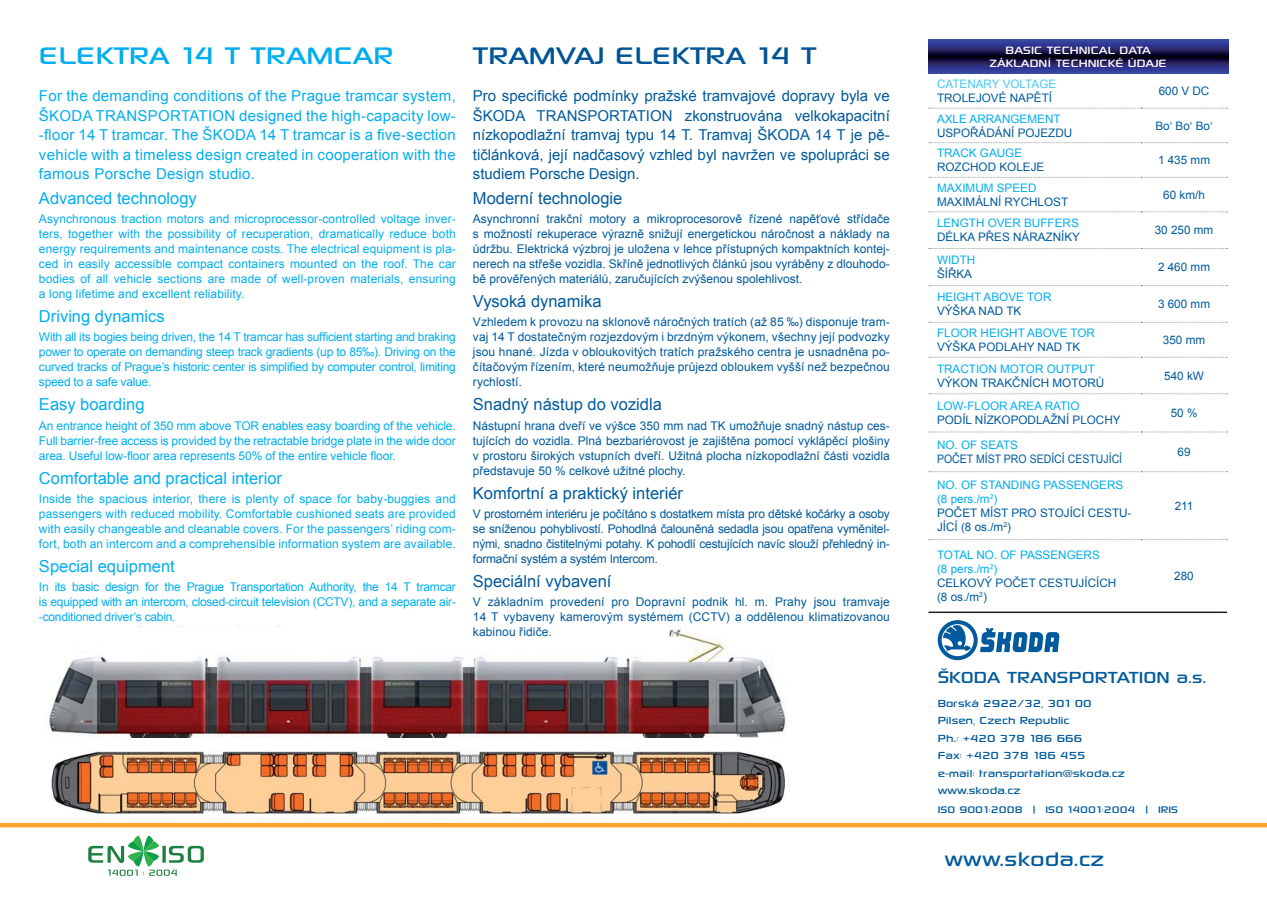
<style>
.page{position:relative;width:1267px;height:897px;background:#fff}
.page>*{position:absolute;margin:0;border:0;box-sizing:border-box;transform-origin:0 0}
.t1{font:33.9px "Sony Sketch EF";color:#00aeef}
.t2{font:33.9px "Sony Sketch EF";color:#005596}
.t3{font:27.9px "Sony Sketch EF";color:#005a9c}
.t4{font:22.65px "Sony Sketch EF";color:#005a9c}
.t5{font:16.5px "Arial";color:#005a9c}
.t6{font:16.5px "Arial";color:#00aeef}
.t7{font:15px/19.5px "Arial";letter-spacing:.02em;color:#00aeef;text-align:justify}
.t8{font:15px/19.5px "Arial";color:#005a9c;text-align:justify}
.t9{font:15px/13.5px "Sony Sketch EF";color:#fff;text-align:center}
.t10{font:14.55px/17.4px "Sony Sketch EF";color:#005a9c}
.t11{font:13.5px "Sony Sketch EF";color:#005a9c}
.t12{font:12px/15px "Arial";letter-spacing:-.01em;color:#00aeef;text-align:justify}
.t13{font:12px/15px "Arial";color:#005a9c;text-align:justify}
.t14{font:11.7px/14.1px "Arial";color:#005a9c}
.t15{font:11.7px "Arial";color:#00aeef}
.t16{font:11.7px "Arial";color:#005a9c;scale:.9 1}
.t17{font:11.7px "Arial";color:#44c8f5}
.s1{color:#00aeef}
</style>
<div class="page">
<img style="left:48px;top:625px;width:739px;height:113px">
<img style="left:51px;top:750px;width:734px;height:69px">
<svg style="left:937px;top:620px;width:122px;height:40px"></svg>
<svg style="left:928px;top:108px;width:299px;height:1px"></svg>
<svg style="left:928px;top:142px;width:299px;height:1px"></svg>
<svg style="left:928px;top:177px;width:299px;height:1px"></svg>
<svg style="left:928px;top:211px;width:299px;height:1px"></svg>
<svg style="left:928px;top:248px;width:299px;height:1px"></svg>
<svg style="left:928px;top:285px;width:299px;height:1px"></svg>
<svg style="left:928px;top:322px;width:299px;height:1px"></svg>
<svg style="left:928px;top:357px;width:299px;height:1px"></svg>
<svg style="left:928px;top:393px;width:299px;height:1px"></svg>
<svg style="left:928px;top:431px;width:299px;height:1px"></svg>
<svg style="left:928px;top:471px;width:299px;height:1px"></svg>
<svg style="left:928px;top:539px;width:299px;height:1px"></svg>
<hr style="left:928px;top:611px;width:298px;height:2px;background:#231f20">
<svg style="left:928px;top:39px;width:299px;height:35px;background:#25286b"></svg>
<div style="left:0;top:822px;width:1266px;height:5px;background:#faa330"></div>
<svg style="left:88px;top:835px;width:116px;height:40px"></svg>
<h1 class="t1" style="left:39px;top:36px;width:356px">ELEKTRA 14 T TRAMCAR</h1>
<p class="t7" style="left:39px;top:86px;width:418px">For the demanding conditions of the Prague tramcar system, ŠKODA TRANSPORTATION designed the high-capacity low--floor 14 T tramcar. The ŠKODA 14 T tramcar is a five-section vehicle with a timeless design created in cooperation with the famous Porsche Design studio.</p>
<h3 class="t6" style="left:39px;top:188px;width:159px">Advanced technology</h3>
<p class="t12" style="left:39px;top:211px;width:418px">Asynchronous traction motors and microprocessor-controlled voltage inver&shy;ters, together with the possibility of recuperation, dramatically reduce both energy requirements and maintenance costs. The electrical equipment is pla&shy;ced in easily accessible compact containers mounted on the roof. The car bodies of all vehicle sections are made of well-proven materials, ensuring a long lifetime and excellent reliability.</p>
<h3 class="t6" style="left:39px;top:307px;width:127px">Driving dynamics</h3>
<p class="t12" style="left:39px;top:329px;width:418px">With all its bogies being driven, the 14 T tramcar has sufficient starting and braking power to operate on demanding steep track gradients (up to 85‰). Driving on the curved tracks of Prague’s historic center is simplified by computer control, limiting speed to a safe value.</p>
<h3 class="t6" style="left:39px;top:395px;width:107px">Easy boarding</h3>
<p class="t12" style="left:39px;top:418px;width:418px">An entrance height of 350 mm above TOR enables easy boarding of the vehicle.<br>Full barrier-free access is provided by the retractable bridge plate in the wide door area. Useful low-floor area represents 50% of the entire vehicle floor.</p>
<h3 class="t6" style="left:39px;top:468px;width:244px">Comfortable and practical interior</h3>
<p class="t12" style="left:39px;top:491px;width:418px">Inside the spacious interior, there is plenty of space for baby-buggies and passengers with reduced mobility. Comfortable cushioned seats are provided with easily changeable and cleanable covers. For the passengers’ riding com&shy;fort, both an intercom and a comprehensible information system are available.</p>
<h3 class="t6" style="left:39px;top:557px;width:137px">Special equipment</h3>
<p class="t12" style="left:39px;top:579px;width:418px">In its basic design for the Prague Transportation Authority, the 14 T tramcar is equipped with an intercom, closed-circuit television (CCTV), and a separate air--conditioned driver’s cabin.</p>
<h1 class="t2" style="left:473px;top:36px;width:345px">TRAMVAJ ELEKTRA 14 T</h1>
<p class="t8" style="left:473px;top:86px;width:418px">Pro specifické podmínky pražské tramvajové dopravy byla ve ŠKODA TRANSPORTATION zkonstruována velkokapacitní nízkopodlažní tramvaj typu 14 T. Tramvaj ŠKODA 14 T je pě&shy;tičlánková, její nadčasový vzhled byl navržen ve spolupráci se studiem Porsche Design.</p>
<h3 class="t5" style="left:473px;top:188px;width:151px">Moderní technologie</h3>
<p class="t13" style="left:473px;top:211px;width:418px">Asynchronní trakční motory a mikroprocesorově řízené napěťové střídače s možností rekuperace výrazně snižují energetickou náročnost a náklady na údržbu. Elektrická výzbroj je uložena v lehce přístupných kompaktních kontej&shy;nerech na střeše vozidla. Skříně jednotlivých článků jsou vyráběny z dlouhodo&shy;bě prověřených materiálů, zaručujících zvýšenou spolehlivost.</p>
<h3 class="t5" style="left:473px;top:292px;width:130px">Vysoká dynamika</h3>
<p class="t13" style="left:473px;top:314px;width:418px">Vzhledem k provozu na sklonově náročných tratích (až 85 ‰) disponuje tram&shy;vaj 14 T dostatečným rozjezdovým i brzdným výkonem, všechny její podvozky jsou hnané. Jízda v obloukovitých tratích pražského centra je usnadněna po&shy;čítačovým řízením, které neumožňuje průjezd obloukem vyšší než bezpečnou rychlostí.</p>
<h3 class="t5" style="left:473px;top:395px;width:190px">Snadný nástup do vozidla</h3>
<p class="t13" style="left:473px;top:418px;width:418px">Nástupní hrana dveří ve výšce 350 mm nad TK umožňuje snadný nástup ces&shy;tujících do vozidla. Plná bezbariérovost je zajištěna pomocí vyklápěcí plošiny v prostoru širokých vstupních dveří. Užitná plocha nízkopodlažní části vozidla představuje 50 % celkové užitné plochy.</p>
<h3 class="t5" style="left:473px;top:483px;width:211px">Komfortní a praktický interiér</h3>
<p class="t13" style="left:473px;top:506px;width:418px">V prostorném interiéru je počítáno s dostatkem místa pro dětské kočárky a osoby se sníženou pohyblivostí. Pohodlná čalouněná sedadla jsou opatřena vyměnitel&shy;nými, snadno čistitelnými potahy. K pohodlí cestujících navíc slouží přehledný in&shy;formační systém a systém Intercom.</p>
<h3 class="t5" style="left:473px;top:572px;width:140px">Speciální vybavení</h3>
<p class="t13" style="left:473px;top:594px;width:418px">V základním provedení pro Dopravní podnik hl. m. Prahy jsou tramvaje 14 T vybaveny kamerovým systémem (CCTV) a oddělenou klimatizovanou kabinou řidiče.</p>
<p class="t9" style="left:989px;top:42px;width:179px">BASIC TECHNICAL DATA<br>ZÁKLADNÍ TECHNICKÉ ÚDAJE</p>
<p class="t17" style="left:936px;top:77px;width:121px">CATENARY VOLTAGE</p>
<p class="t14" style="left:936px;top:91px;width:117px">TROLEJOVÉ NAPĚTÍ</p>
<p class="t15" style="left:936px;top:112px;width:125px">AXLE ARRANGEMENT</p>
<p class="t14" style="left:936px;top:126px;width:137px">USPOŘÁDÁNÍ POJEZDU</p>
<p class="t15" style="left:936px;top:147px;width:87px">TRACK GAUGE</p>
<p class="t14" style="left:936px;top:160px;width:109px">ROZCHOD KOLEJE</p>
<p class="t15" style="left:936px;top:181px;width:101px">MAXIMUM SPEED</p>
<p class="t14" style="left:936px;top:195px;width:133px">MAXIMÁLNÍ RYCHLOST</p>
<p class="t15" style="left:936px;top:217px;width:143px">LENGTH OVER BUFFERS</p>
<p class="t14" style="left:936px;top:230px;width:145px">DÉLKA PŘES NÁRAZNÍKY</p>
<p class="t15" style="left:936px;top:254px;width:40px">WIDTH</p>
<p class="t14" style="left:936px;top:267px;width:37px">ŠÍŘKA</p>
<p class="t15" style="left:936px;top:290px;width:116px">HEIGHT ABOVE TOR</p>
<p class="t14" style="left:936px;top:304px;width:86px">VÝŠKA NAD TK</p>
<p class="t15" style="left:936px;top:326px;width:160px">FLOOR HEIGHT ABOVE TOR</p>
<p class="t14" style="left:936px;top:340px;width:145px">VÝŠKA PODLAHY NAD TK</p>
<p class="t15" style="left:936px;top:362px;width:159px">TRACTION MOTOR OUTPUT</p>
<p class="t14" style="left:936px;top:375px;width:169px">VÝKON TRAKČNÍCH MOTORŮ</p>
<p class="t15" style="left:936px;top:399px;width:144px">LOW-FLOOR AREA RATIO</p>
<p class="t14" style="left:936px;top:413px;width:185px">PODÍL NÍZKOPODLAŽNÍ PLOCHY</p>
<p class="t15" style="left:936px;top:438px;width:83px">NO. OF SEATS</p>
<p class="t16" style="left:936px;top:452px;width:207px">POČET MÍST PRO SEDÍCÍ CESTUJÍCÍ</p>
<p class="t14" style="left:936px;top:477px;width:196px"><span class="s1">NO. OF STANDING PASSENGERS (8 pers./m</span><sup>2</sup><span class="s1">)<br></span>POČET MÍST PRO STOJÍCÍ CESTU-<br>JÍCÍ (8 os./m<sup>2</sup>)</p>
<p class="t14" style="left:936px;top:548px;width:181px"><span class="s1">TOTAL NO. OF PASSENGERS<br>(8 pers./m</span><sup>2</sup><span class="s1">)<br></span>CELKOVÝ POČET CESTUJÍCÍCH (8 os./m<sup>2</sup>)</p>
<p class="t14" style="left:1158px;top:84px;width:52px">600 V DC</p>
<p class="t14" style="left:1155px;top:119px;width:59px">Bo‘ Bo‘ Bo‘</p>
<p class="t14" style="left:1157px;top:153px;width:54px">1 435 mm</p>
<p class="t14" style="left:1163px;top:188px;width:43px">60 km/h</p>
<p class="t14" style="left:1154px;top:223px;width:60px">30 250 mm</p>
<p class="t14" style="left:1157px;top:260px;width:54px">2 460 mm</p>
<p class="t14" style="left:1157px;top:297px;width:54px">3 600 mm</p>
<p class="t14" style="left:1162px;top:333px;width:44px">350 mm</p>
<p class="t14" style="left:1164px;top:368px;width:41px">540 kW</p>
<p class="t14" style="left:1170px;top:406px;width:28px">50 %</p>
<p class="t14" style="left:1177px;top:445px;width:15px">69</p>
<p class="t14" style="left:1174px;top:499px;width:20px">211</p>
<p class="t14" style="left:1174px;top:569px;width:21px">280</p>
<h3 class="t4" style="left:937px;top:664px;width:270px">ŠKODA TRANSPORTATION a.s.</h3>
<p class="t10" style="left:937px;top:693px;width:189px">Borská 2922/32, 301 00<br>Pilsen, Czech Republic<br>Ph.: +420 378 186 666<br>Fax: +420 378 186 455 e-mail: transportation@skoda.cz www.skoda.cz</p>
<p class="t11" style="left:937px;top:802px;width:242px">ISO 9001:2008 | ISO 14001:2004 | IRIS</p>
<h2 class="t3" style="left:944px;top:843px;width:161px">www.skoda.cz</h2>
</div>
